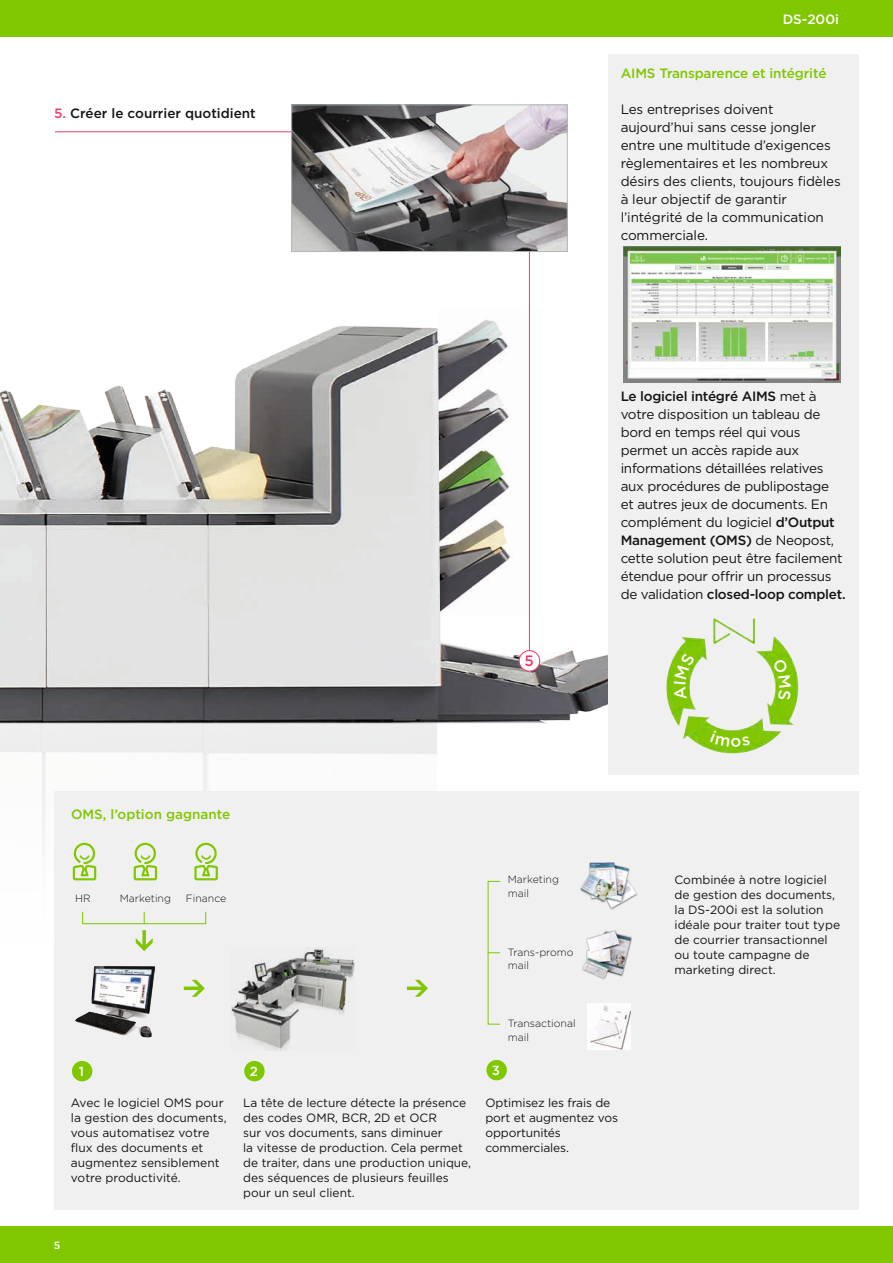
<style>
.page{position:relative;width:893px;height:1263px;background:#fff}
.page>*{position:absolute;margin:0;border:0;box-sizing:border-box;transform-origin:0 0}
.t1{font:500 15px "Gotham";color:#ef3a67}
.t2{font:13.5px/18px "Gotham";letter-spacing:-.02em;color:#131413}
.t3{font:500 13.5px "Gotham";letter-spacing:-.01em;color:#80c700}
.t4{font:500 13.5px "Gotham";color:#131413}
.t5{font:500 13.5px "Gotham";color:#fff}
.t6{font:500 13.2px "Gotham";color:#fff}
.t7{font:12px/15px "Gotham";color:#131413}
.t8{font:300 10.5px/13.5px "Gotham";color:#131413}
.t9{font:500 10.5px "Gotham";color:#fff}
.s1{color:#ef3a67}
.s2{font-weight:500}
</style>
<div class="page">
<div style="left:0;top:1227px;width:893px;height:36px;background:#80c700"></div>
<img style="left:0;top:390px;width:729px;height:458px">
<img style="left:530px;top:390px;width:11px;height:226px">
<svg style="left:54px;top:131px;width:476px;height:531px"></svg>
<div style="left:519px;top:651px;width:21px;height:20px;background:#fff;border-radius:50%"></div>
<div style="left:519px;top:650px;width:21px;height:21px;border:1px solid #ef3a67;border-radius:50%"></div>
<img style="left:293px;top:106px;width:273px;height:144px">
<div style="left:291px;top:104px;width:277px;height:148px;border:1px solid #b1b8b5"></div>
<div style="left:0;top:0;width:893px;height:36px;background:#80c700"></div>
<div style="left:608px;top:54px;width:250px;height:720px;background:#f0f0f0"></div>
<img style="left:623px;top:247px;width:218px;height:135px">
<div style="left:54px;top:791px;width:804px;height:418px;background:#f0f0f0"></div>
<img style="left:231px;top:947px;width:123px;height:104px">
<svg style="left:73px;top:843px;width:23px;height:37px"></svg>
<svg style="left:134px;top:843px;width:23px;height:37px"></svg>
<svg style="left:194px;top:843px;width:24px;height:37px"></svg>
<svg style="left:136px;top:930px;width:17px;height:21px"></svg>
<div style="left:72px;top:1061px;width:20px;height:20px;background:#80c700;border-radius:50%"></div>
<div style="left:244px;top:1061px;width:21px;height:20px;background:#80c700;border-radius:50%"></div>
<div style="left:486px;top:1060px;width:21px;height:20px;background:#80c700;border-radius:50%"></div>
<div style="left:82px;top:911px;width:124px;height:13px;border:1px solid #80c700"></div>
<svg style="left:144px;top:912px;width:1px;height:12px"></svg>
<img style="left:75px;top:966px;width:81px;height:71px">
<img style="left:587px;top:1004px;width:43px;height:45px">
<img style="left:582px;top:930px;width:50px;height:50px">
<img style="left:580px;top:862px;width:58px;height:47px">
<svg style="left:184px;top:980px;width:21px;height:17px"></svg>
<svg style="left:407px;top:980px;width:21px;height:17px"></svg>
<svg style="left:488px;top:952px;width:12px;height:1px"></svg>
<img style="left:666px;top:618px;width:133px;height:136px">
<svg style="left:674px;top:653px;width:21px;height:47px"></svg>
<svg style="left:773px;top:658px;width:18px;height:42px"></svg>
<svg style="left:710px;top:730px;width:40px;height:17px"></svg>
<p class="t4" style="left:54px;top:105px;width:203px"><span class="s1">5.</span> Créer le courrier quotidient</p>
<p class="t5" style="left:783px;top:11px;width:58px">DS-200i</p>
<p class="t3" style="left:621px;top:66px;width:207px">AIMS Transparence et intégrité</p>
<p class="t2" style="left:621px;top:100px;width:222px">Les entreprises doivent aujourd’hui sans cesse jongler entre une multitude d’exigences règlementaires et les nombreux désirs des clients, toujours fidèles à leur objectif de garantir l’intégrité de la communication commerciale.</p>
<p class="t1" style="left:524px;top:652px;width:11px">5</p>
<p class="t2" style="left:621px;top:387px;width:226px"><span class="s2">Le logiciel intégré AIMS</span> met à votre disposition un tableau de bord en temps réel qui vous permet un accès rapide aux informations détaillées relatives aux procédures de publipostage et autres jeux de documents. En complément du logiciel <span class="s2">d’Output<br>Management (OMS)</span> de Neopost, cette solution peut être facilement étendue pour offrir un processus de validation <span class="s2">closed-loop complet.</span></p>
<p class="t3" style="left:71px;top:807px;width:161px">OMS, l’option gagnante</p>
<p class="t8" style="left:75px;top:891px;width:17px">HR</p>
<p class="t8" style="left:120px;top:891px;width:53px">Marketing</p>
<p class="t8" style="left:186px;top:891px;width:42px">Finance</p>
<p class="t8" style="left:508px;top:872px;width:53px">Marketing mail</p>
<p class="t8" style="left:508px;top:945px;width:67px">Trans-promo mail</p>
<p class="t6" style="left:79px;top:1064px;width:7px">1</p>
<p class="t6" style="left:250px;top:1064px;width:10px">2</p>
<p class="t7" style="left:71px;top:1095px;width:157px">Avec le logiciel OMS pour la gestion des documents, vous automatisez votre flux des documents et augmentez sensiblement votre productivité.</p>
<p class="t7" style="left:243px;top:1095px;width:229px">La tête de lecture détecte la présence des codes OMR, BCR, 2D et OCR<br>sur vos documents, sans diminuer<br>la vitesse de production. Cela permet de traiter, dans une production unique, des séquences de plusieurs feuilles pour un seul client.</p>
<p class="t8" style="left:508px;top:1016px;width:70px">Transactional mail</p>
<p class="t6" style="left:492px;top:1063px;width:10px">3</p>
<p class="t7" style="left:485px;top:1094px;width:134px">Optimisez les frais de port et augmentez vos opportunités commerciales.</p>
<p class="t9" style="left:54px;top:1240px;width:8px">5</p>
<p class="t7" style="left:674px;top:872px;width:167px">Combinée à notre logiciel de gestion des documents, la DS-200i est la solution idéale pour traiter tout type de courrier transactionnel ou toute campagne de marketing direct.</p>
</div>
